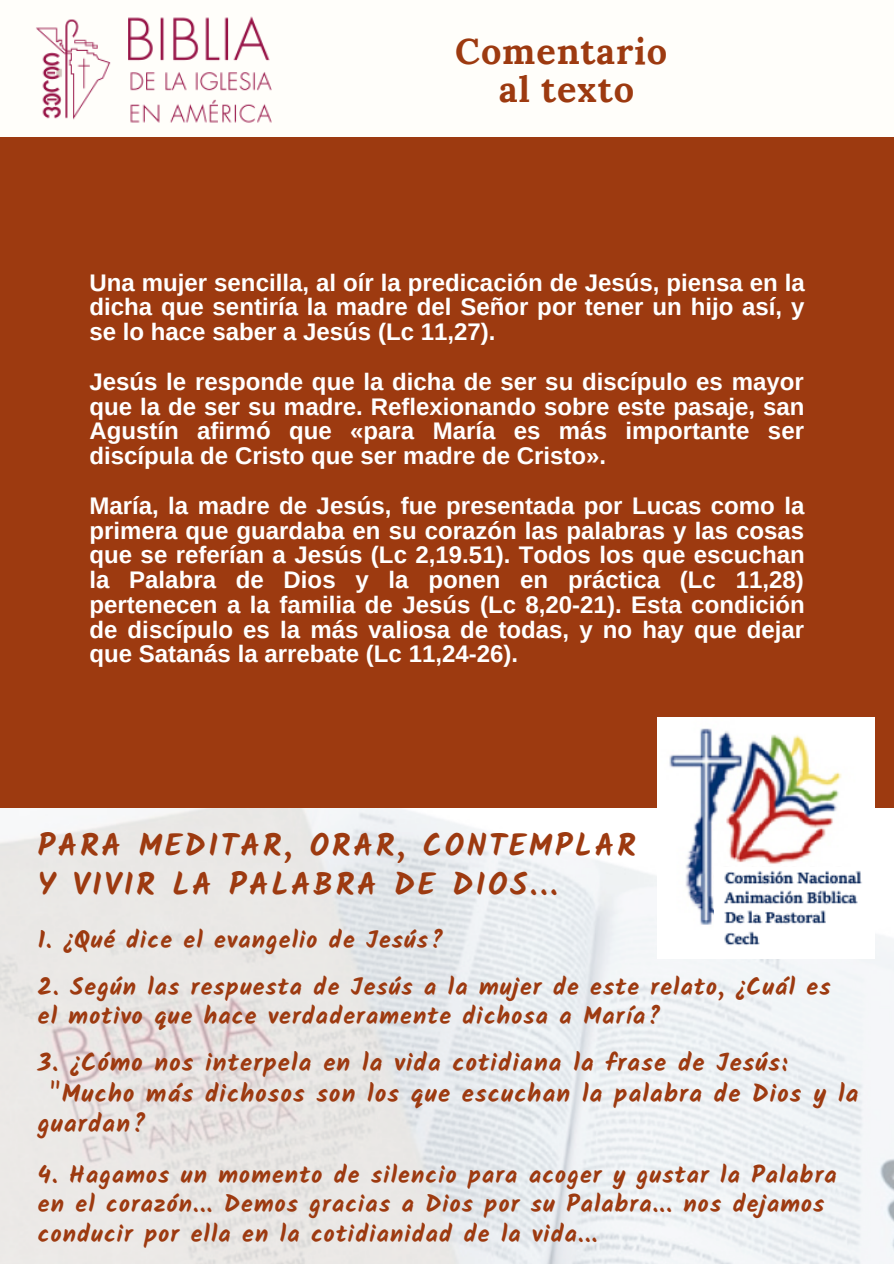
<style>
.page{position:relative;width:894px;height:1264px;background:#fff}
.page>*{position:absolute;margin:0;border:0;box-sizing:border-box;transform-origin:0 0}
.t1{font:700 36px "Lora";letter-spacing:.025em;color:#9d3a10}
.t2{font:700 31.2px "Kalam";letter-spacing:.085em;color:#9d3a10}
.t3{font:700 24.75px "Kalam";letter-spacing:.045em;color:#9d3a10}
.t4{font:700 24px/24.8px "Arimo";color:#fff;text-align:justify}
.t5{font:700 24px/29.2px "Kalam";letter-spacing:.045em;color:#9d3a10}
</style>
<div class="page">
<div style="left:0;top:0;width:893px;height:1263px;background:#fffefa"></div>
<img style="left:0;top:807px;width:893px;height:456px">
<div style="left:0;top:137px;width:893px;height:670px;background:#9d3a10"></div>
<img style="left:36px;top:16px;width:236px;height:107px">
<img style="left:657px;top:717px;width:216px;height:241px">
<img style="left:714px;top:862px;width:159px;height:96px">
<p class="t1" style="left:455px;top:27px;width:213px">Comentario</p>
<p class="t1" style="left:498px;top:66px;width:137px">al texto</p>
<p class="t4" style="left:89px;top:270px;width:716px">Una mujer sencilla, al oír la predicación de Jesús, piensa en la dicha que sentiría la madre del Señor por tener un hijo así, y se lo hace saber a Jesús (Lc 11,27).</p>
<p class="t4" style="left:89px;top:369px;width:716px">Jesús le responde que la dicha de ser su discípulo es mayor que la de ser su madre. Reflexionando sobre este pasaje, san Agustín afirmó que «para María es más importante ser discípula de Cristo que ser madre de Cristo».</p>
<p class="t4" style="left:89px;top:493px;width:716px">María, la madre de Jesús, fue presentada por Lucas como la primera que guardaba en su corazón las palabras y las cosas que se referían a Jesús (Lc 2,19.51). Todos los que escuchan la Palabra de Dios y la ponen en práctica (Lc 11,28) pertenecen a la familia de Jesús (Lc 8,20-21). Esta condición de discípulo es la más valiosa de todas, y no hay que dejar que Satanás la arrebate (Lc 11,24-26).</p>
<p class="t2" style="left:38px;top:827px;width:599px">PARA MEDITAR, ORAR, CONTEMPLAR</p>
<p class="t2" style="left:38px;top:865px;width:521px">Y VIVIR LA PALABRA DE DIOS...</p>
<p class="t5" style="left:38px;top:924px;width:407px">1. ¿Qué dice el evangelio de Jesús?</p>
<p class="t5" style="left:38px;top:971px;width:794px">2. Según las respuesta de Jesús a la mujer de este relato, ¿Cuál es el motivo que hace verdaderamente dichosa a María?</p>
<p class="t3" style="left:38px;top:1048px;width:750px">3. ¿Cómo nos interpela en la vida cotidiana la frase de Jesús:</p>
<p class="t3" style="left:49px;top:1078px;width:811px">"Mucho más dichosos son los que escuchan la palabra de Dios y la</p>
<p class="t3" style="left:38px;top:1109px;width:110px">guardan?</p>
<p class="t5" style="left:38px;top:1159px;width:800px">4. Hagamos un momento de silencio para acoger y gustar la Palabra en el corazón... Demos gracias a Dios por su Palabra... nos dejamos conducir por ella en la cotidianidad de la vida...</p>
</div>
